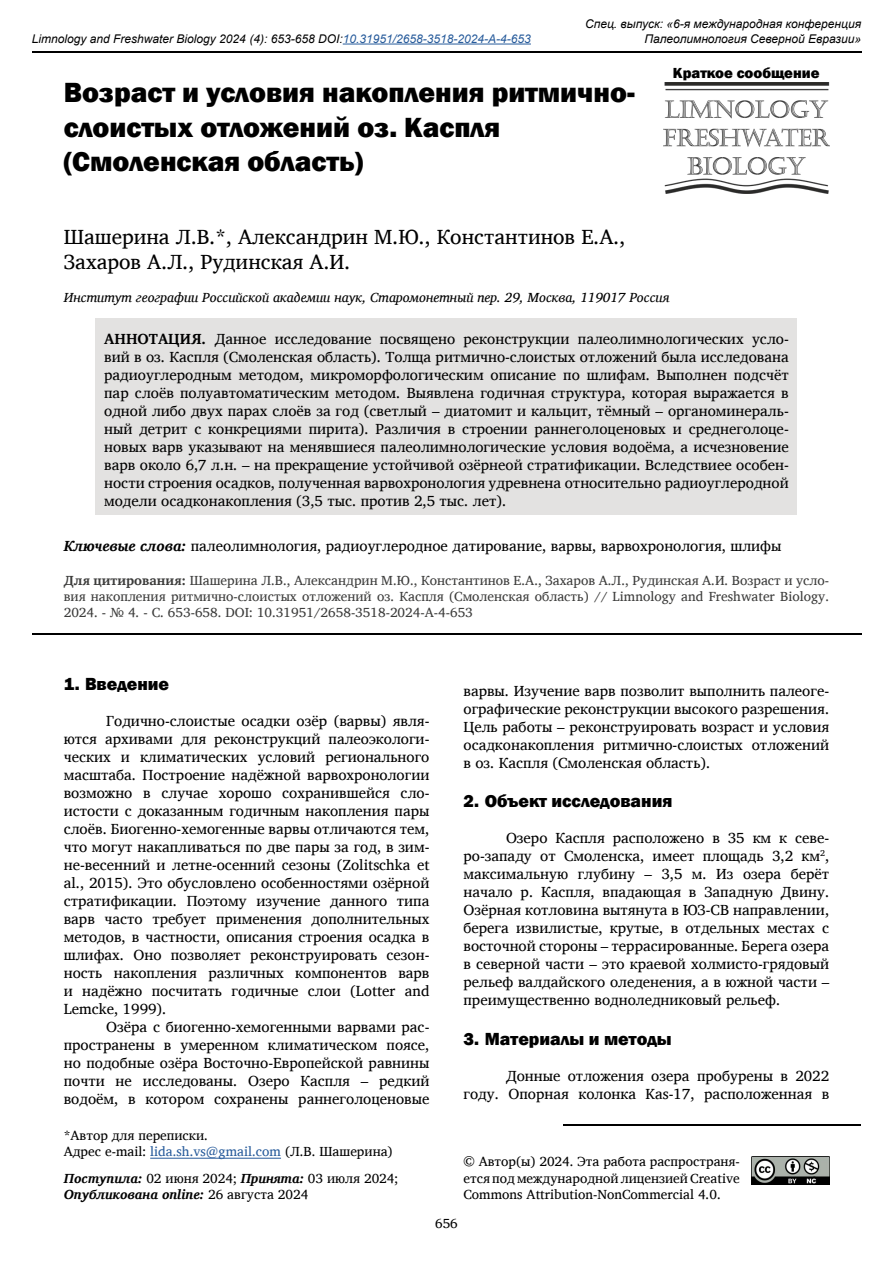
<style>
.page{position:relative;width:893px;height:1263px;background:#fff}
.page>*{position:absolute;margin:0;border:0;box-sizing:border-box;transform-origin:0 0}
.t1{font:800 28.5px/34.2px "Franklin Gothic";color:#000}
.t2{font:21px/25.2px "Charis SIL";color:#000}
.t3{font:800 18px "Franklin Gothic";color:#000}
.t4{font:15px/18px "Charis SIL";color:#000;text-align:justify}
.t5{font:800 15px "Franklin Gothic";color:#000}
.t6{font:13.5px/16.2px "Charis SIL";color:#3c3c3b;text-align:justify}
.t7{font:13.5px/16.2px "Charis SIL";color:#000;text-align:justify}
.t8{font:italic 13.5px "Charis SIL";color:#000}
.t9{font:italic 700 13.5px/16.2px "Charis SIL";color:#000}
.t10{font:italic 12px/14.4px "Arial";color:#000;text-align:right}
.s1{color:#275b9b}
.s2{font-weight:700}
.s3{font-weight:700;font-style:italic}
.s4{font-weight:400;font-style:normal}
</style>
<div class="page">
<hr style="left:32px;top:51px;width:829px;height:2px;background:#000">
<hr style="left:563px;top:1124px;width:298px;height:1px;background:#000">
<img style="left:663px;top:82px;width:166px;height:112px">
<img style="left:751px;top:1157px;width:78px;height:27px">
<hr style="left:343px;top:44px;width:188px;height:1px;background:#275b9b">
<div style="left:96px;top:318px;width:701px;height:197px;background:#e3e2e1"></div>
<hr style="left:150px;top:1158px;width:131px;height:1px;background:#275b9b">
<hr style="left:32px;top:633px;width:829px;height:2px;background:#000">
<p class="t10" style="left:585px;top:17px;width:277px">Спец. выпуск: «6-я международная конференция<br>Палеолимнология Северной Евразии»</p>
<h1 class="t1" style="left:64px;top:76px;width:573px">Возраст и условия накопления ритмично&shy;слоистых отложений оз. Каспля (Смоленская область)</h1>
<p class="t10" style="left:32px;top:32px;width:500px">Limnology and Freshwater Biology 2024 (4): 653-658 DOI:<span class="s1">10.31951/2658-3518-2024-A-4-653</span></p>
<p class="t5" style="left:673px;top:63px;width:148px">Краткое сообщение</p>
<h2 class="t2" style="left:64px;top:224px;width:563px">Шашерина Л.В.*, Александрин М.Ю., Константинов Е.А.,<br>Захаров А.Л., Рудинская А.И.</h2>
<p class="t8" style="left:64px;top:289px;width:607px">Институт географии Российской академии наук, Старомонетный пер. 29, Москва, 119017 Россия</p>
<p class="t4" style="left:104px;top:330px;width:686px"><span class="s2">АННОТАЦИЯ.</span> Данное исследование посвящено реконструкции палеолимнологических усло&shy;вий в оз. Каспля (Смоленская область). Толща ритмично-слоистых отложений была исследована радиоуглеродным методом, микроморфологическим описание по шлифам. Выполнен подсчёт пар слоёв полуавтоматическим методом. Выявлена годичная структура, которая выражается в одной либо двух парах слоёв за год (светлый – диатомит и кальцит, тёмный – органоминераль&shy;ный детрит с конкрециями пирита). Различия в строении раннеголоценовых и среднеголоце&shy;новых варв указывают на менявшиеся палеолимнологические условия водоёма, а исчезновение варв около 6,7 л.н. – на прекращение устойчивой озёрнеой стратификации. Вследствиеe особен&shy;ности строения осадков, полученная варвохронология удревнена относительно радиоуглеродной модели осадконакопления (3,5 тыс. против 2,5 тыс. лет).</p>
<p class="t4" style="left:64px;top:536px;width:719px"><span class="s3">Ключевые слова:</span> палеолимнология, радиоуглеродное датирование, варвы, варвохронология, шлифы</p>
<p class="t6" style="left:64px;top:572px;width:767px"><span class="s2">Для цитирования:</span> Шашерина Л.В., Александрин М.Ю., Константинов Е.А., Захаров А.Л., Рудинская А.И. Возраст и усло&shy;вия накопления ритмично-слоистых отложений оз. Каспля (Смоленская область) // Limnology and Freshwater Biology.<br>2024. - № 4. - С. 653-658. DOI: 10.31951/2658-3518-2024-A-4-653</p>
<p class="t3" style="left:64px;top:672px;width:107px">1. Введение</p>
<p class="t4" style="left:64px;top:712px;width:367px;text-indent:43px">Годично-слоистые осадки озёр (варвы) явля&shy;ются архивами для реконструкций палеоэкологи&shy;ческих и климатических условий регионального масштаба. Построение надёжной варвохронологии возможно в случае хорошо сохранившейся сло&shy;истости с доказанным годичным накопления пары слоёв. Биогенно-хемогенные варвы отличаются тем, что могут накапливаться по две пары за год, в зим&shy;не-весенний и летне-осенний сезоны (Zolitschka et al., 2015). Это обусловлено особенностями озёрной стратификации. Поэтому изучение данного типа варв часто требует применения дополнительных методов, в частности, описания строения осадка в шлифах. Оно позволяет реконструировать сезон&shy;ность накопления различных компонентов варв и надёжно посчитать годичные слои (Lotter and Lemcke, 1999).</p>
<p class="t4" style="left:64px;top:1018px;width:367px;text-indent:43px">Озёра с биогенно-хемогенными варвами рас&shy;пространены в умеренном климатическом поясе, но подобные озёра Восточно-Европейской равнины почти не исследованы. Озеро Каспля – редкий водоём, в котором сохранены раннеголоценовые</p>
<p class="t7" style="left:64px;top:1127px;width:330px">*Автор для переписки.<br>Адрес e-mail: <span class="s1">lida.sh.vs@gmail.com</span> (Л.В. Шашерина)</p>
<p class="t9" style="left:64px;top:1170px;width:336px">Поступила: <span class="s4">02 июня 2024;</span> Принята: <span class="s4">03 июля 2024;<br></span>Опубликована online: <span class="s4">26 августа 2024</span></p>
<p class="t4" style="left:463px;top:681px;width:367px">варвы. Изучение варв позволит выполнить палеоге&shy;ографические реконструкции высокого разрешения.<br>Цель работы – реконструировать возраст и условия осадконакопления ритмично-слоистых отложений в оз. Каспля (Смоленская область).</p>
<p class="t3" style="left:463px;top:789px;width:210px">2. Объект исследования</p>
<p class="t4" style="left:463px;top:829px;width:367px;text-indent:43px">Озеро Каспля расположено в 35 км к севе&shy;ро-западу от Смоленска, имеет площадь 3,2 км<sup>2</sup>, максимальную глубину – 3,5 м. Из озера берёт начало р. Каспля, впадающая в Западную Двину.<br>Озёрная котловина вытянута в ЮЗ-СВ направлении, берега извилистые, крутые, в отдельных местах с восточной стороны – террасированные. Берега озера в северной части – это краевой холмисто-грядовый рельеф валдайского оледенения, а в южной части – преимущественно водноледниковый рельеф.</p>
<p class="t3" style="left:463px;top:1027px;width:210px">3. Материалы и методы</p>
<p class="t4" style="left:463px;top:1067px;width:367px;text-align:right">Донные отложения озера пробурены в 2022<br>году. Опорная колонка Kas-17, расположенная в</p>
<p class="t7" style="left:463px;top:1154px;width:278px">© Автор(ы) 2024. Эта работа распространя&shy;ется под международной лицензией Creative Commons Attribution-NonCommercial 4.0.</p>
<p class="t7" style="left:435px;top:1215px;width:24px">656</p>
</div>
